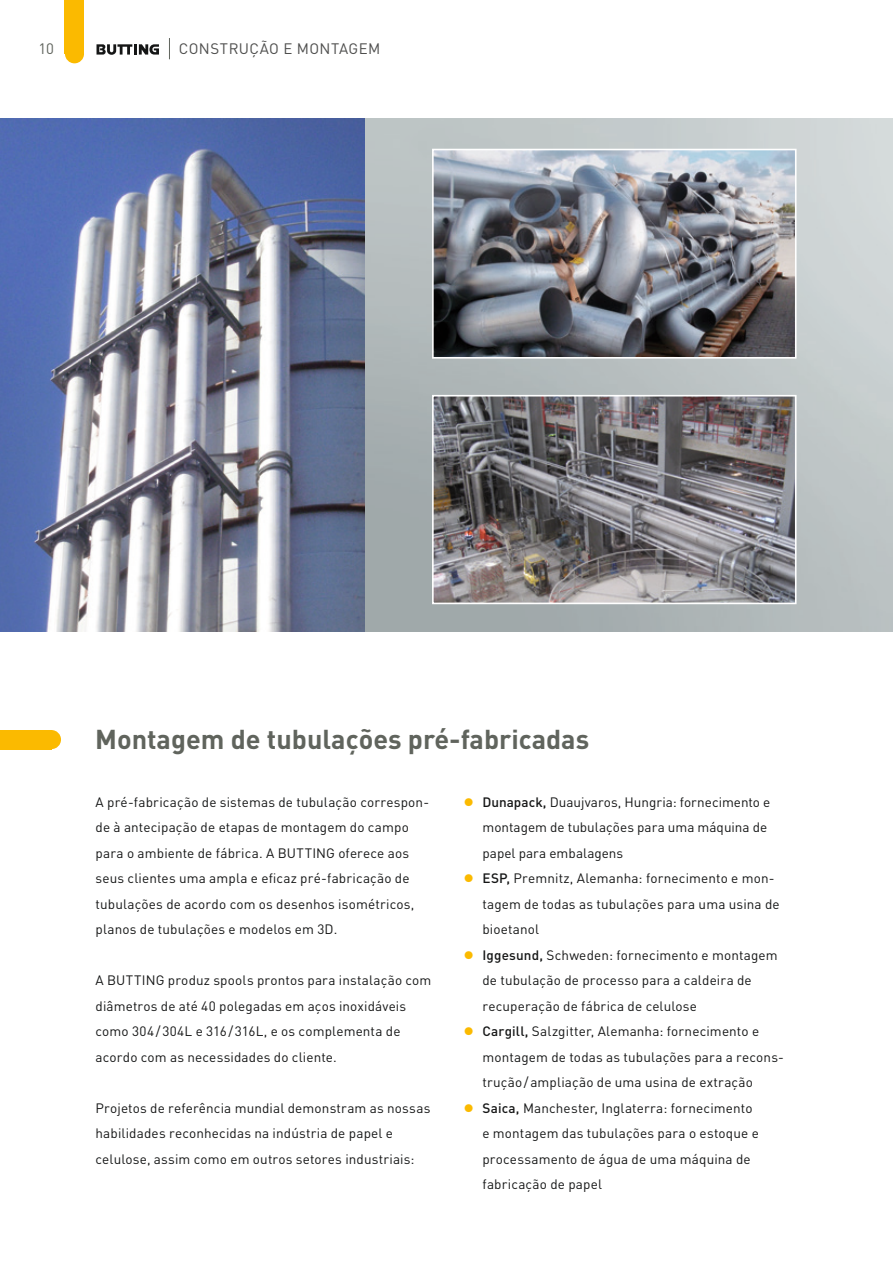
<style>
.page{position:relative;width:893px;height:1263px;background:#fff}
.page>*{position:absolute;margin:0;border:0;box-sizing:border-box;transform-origin:0 0}
.t1{font:700 27px "DIN";color:#60645d}
.t2{font:15px "DIN";letter-spacing:.03em;color:#4e4e4d}
.t3{font:15px "DIN";color:#60645d}
.t4{font:13.5px/25.5px "DIN";letter-spacing:.01em;color:#151616}
.s1{font-family:"Frutiger";font-stretch:condensed;font-size:22.5px;color:#fbba00}
.s2{font-weight:500}
</style>
<div class="page">
<div style="left:65px;top:0;width:19px;height:54px;background:#fbba00"></div>
<div style="left:65px;top:44px;width:19px;height:19px;background:#fbba00;border-radius:50%"></div>
<svg style="left:97px;top:44px;width:62px;height:11px"></svg>
<svg style="left:169px;top:38px;width:1px;height:21px"></svg>
<img style="left:364px;top:118px;width:529px;height:513px">
<img style="left:0;top:118px;width:364px;height:513px">
<img style="left:435px;top:152px;width:358px;height:204px">
<div style="left:432px;top:149px;width:364px;height:210px;border:2px solid #fff"></div>
<img style="left:435px;top:398px;width:358px;height:203px">
<div style="left:432px;top:395px;width:364px;height:209px;border:2px solid #fff"></div>
<div style="left:0;top:730px;width:52px;height:19px;background:#fbba00"></div>
<div style="left:42px;top:730px;width:19px;height:19px;background:#fbba00;border-radius:50%"></div>
<p class="t3" style="left:38px;top:40px;width:17px">10</p>
<p class="t2" style="left:179px;top:40px;width:203px">CONSTRUÇÃO E MONTAGEM</p>
<h1 class="t1" style="left:95px;top:721px;width:496px">Montagem de tubulações pré-fabricadas</h1>
<p class="t4" style="left:96px;top:789px;width:335px">A pré-fabricação de sistemas de tubulação correspon&shy;de à antecipação de etapas de montagem do campo para o ambiente de fábrica. A BUTTING oferece aos seus clientes uma ampla e eficaz pré-fabricação de tubulações de acordo com os desenhos isométricos, planos de tubulações e modelos em 3D.</p>
<p class="t4" style="left:96px;top:968px;width:337px">A BUTTING produz spools prontos para instalação com diâmetros de até 40 polegadas em aços inoxidáveis como 304/304L e 316/316L, e os complementa de acordo com as necessidades do cliente.</p>
<p class="t4" style="left:96px;top:1095px;width:336px">Projetos de referência mundial demonstram as nossas habilidades reconhecidas na indústria de papel e celulose, assim como em outros setores industriais:</p>
<p class="t4" style="left:482px;top:789px;width:289px;text-indent:-19px"><span class="s1">•</span> <span class="s2">Dunapack,</span> Duaujvaros, Hungria: fornecimento e montagem de tubulações para uma máquina de papel para embalagens</p>
<p class="t4" style="left:482px;top:866px;width:299px;text-indent:-19px"><span class="s1">•</span> <span class="s2">ESP,</span> Premnitz, Alemanha: fornecimento e mon&shy;tagem de todas as tubulações para uma usina de bioetanol</p>
<p class="t4" style="left:482px;top:942px;width:297px;text-indent:-19px"><span class="s1">•</span> <span class="s2">Iggesund,</span> Schweden: fornecimento e montagem de tubulação de processo para a caldeira de recuperação de fábrica de celulose</p>
<p class="t4" style="left:482px;top:1019px;width:303px;text-indent:-19px"><span class="s1">•</span> <span class="s2">Cargill,</span> Salzgitter, Alemanha: fornecimento e montagem de todas as tubulações para a recons&shy;trução/ampliação de uma usina de extração</p>
<p class="t4" style="left:482px;top:1095px;width:278px;text-indent:-19px"><span class="s1">•</span> <span class="s2">Saica,</span> Manchester, Inglaterra: fornecimento e montagem das tubulações para o estoque e processamento de água de uma máquina de fabricação de papel</p>
</div>
